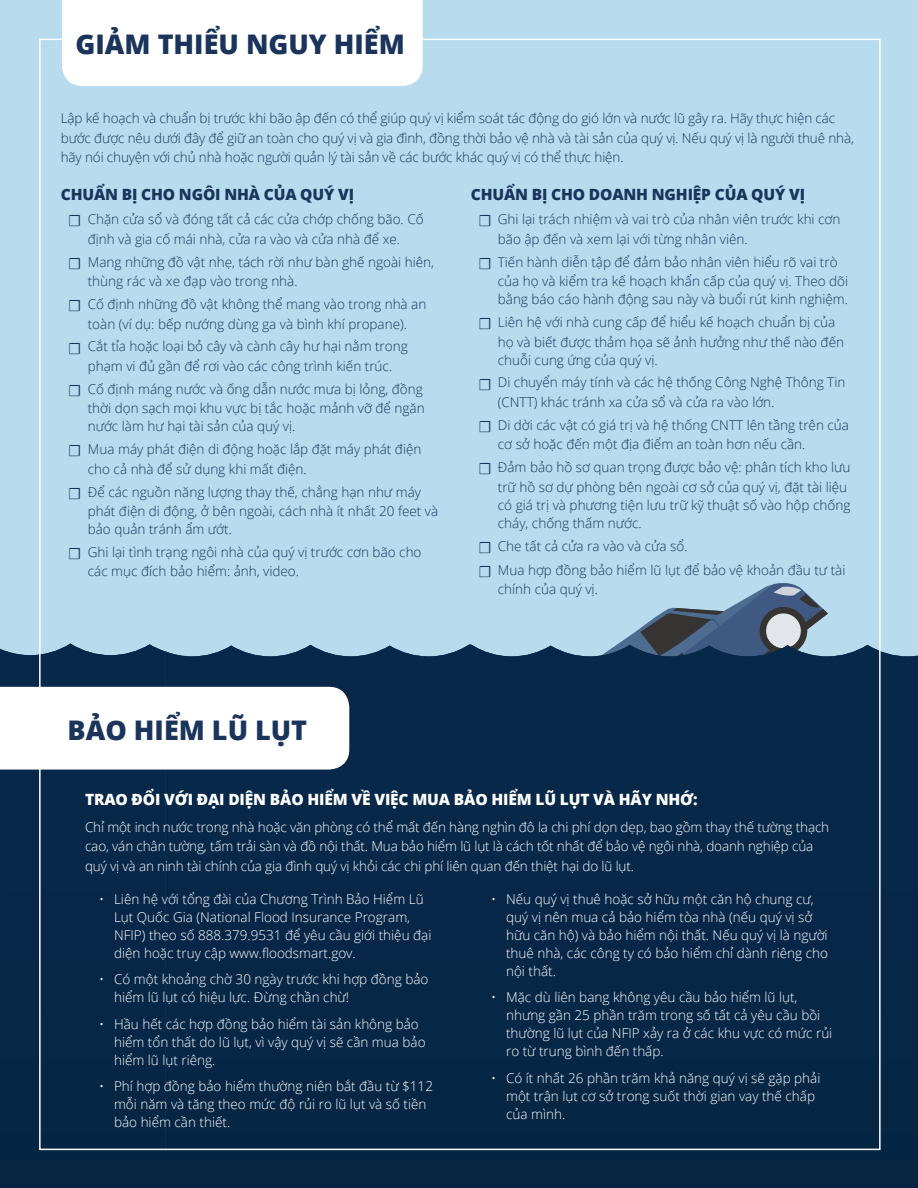
<style>
.page{position:relative;width:918px;height:1188px;background:#fff}
.page>*{position:absolute;margin:0;border:0;box-sizing:border-box;transform-origin:0 0}
.t1{font:800 27px "Open Sans";color:#1a345c}
.t2{font:800 15.6px "Open Sans";letter-spacing:-.01em;color:#fff}
.t3{font:800 15.45px "Open Sans";letter-spacing:-.01em;color:#1a345c}
.t4{font:300 13.5px/19.5px "Open Sans";color:#1a345c}
.t5{font:300 13.5px/18px "Open Sans";color:#fff}
.s1{font-family:"Source Sans Pro";font-size:16.5px}
</style>
<div class="page">
<div style="left:0;top:0;width:918px;height:758px;background:#b9dbee"></div>
<svg style="left:618px;top:583px;width:210px;height:62px"></svg>
<div style="left:0;top:644px;width:712px;height:544px;background:#072748"></div>
<div style="left:710px;top:645px;width:208px;height:543px;background:#072748"></div>
<div style="left:62px;top:0;width:361px;height:86px;background:#fff"></div>
<div style="left:0;top:687px;width:349px;height:83px;background:#fff"></div>
<p class="t1" style="left:76px;top:23px;width:331px">GIẢM THIỂU NGUY HIỂM</p>
<p class="t4" style="left:61px;top:108px;width:795px">Lập kế hoạch và chuẩn bị trước khi bão ập đến có thể giúp quý vị kiểm soát tác động do gió lớn và nước lũ gây ra. Hãy thực hiện các bước được nêu dưới đây để giữ an toàn cho quý vị và gia đình, đồng thời bảo vệ nhà và tài sản của quý vị. Nếu quý vị là người thuê nhà, hãy nói chuyện với chủ nhà hoặc người quản lý tài sản về các bước khác quý vị có thể thực hiện.</p>
<p class="t3" style="left:61px;top:183px;width:295px">CHUẨN BỊ CHO NGÔI NHÀ CỦA QUÝ VỊ</p>
<p class="t4" style="left:68px;top:209px;width:357px;text-align:center"><span class="s1">☐</span> Chặn cửa sổ và đóng tất cả các cửa chớp chống bão. Cố định và gia cố mái nhà, cửa ra vào và cửa nhà để xe.</p>
<p class="t4" style="left:88px;top:252px;width:348px;text-indent:-20px"><span class="s1">☐</span> Mang những đồ vật nhẹ, tách rời như bàn ghế ngoài hiên, thùng rác và xe đạp vào trong nhà.</p>
<p class="t4" style="left:68px;top:294px;width:360px;text-align:center"><span class="s1">☐</span> Cố định những đồ vật không thể mang vào trong nhà an toàn (ví dụ: bếp nướng dùng ga và bình khí propane).</p>
<p class="t4" style="left:68px;top:336px;width:341px;text-align:center"><span class="s1">☐</span> Cắt tỉa hoặc loại bỏ cây và cành cây hư hại nằm trong phạm vi đủ gần để rơi vào các công trình kiến trúc.</p>
<p class="t4" style="left:68px;top:379px;width:358px;text-align:right"><span class="s1">☐</span> Cố định máng nước và ống dẫn nước mưa bị lỏng, đồng thời dọn sạch mọi khu vực bị tắc hoặc mảnh vỡ để ngăn</p>
<p class="t4" style="left:88px;top:416px;width:209px">nước làm hư hại tài sản của quý vị.</p>
<p class="t4" style="left:88px;top:439px;width:335px;text-indent:-20px"><span class="s1">☐</span> Mua máy phát điện di động hoặc lắp đặt máy phát điện cho cả nhà để sử dụng khi mất điện.</p>
<p class="t4" style="left:88px;top:482px;width:352px;text-indent:-20px"><span class="s1">☐</span> Để các nguồn năng lượng thay thế, chẳng hạn như máy phát điện di động, ở bên ngoài, cách nhà ít nhất 20 feet và</p>
<p class="t4" style="left:88px;top:519px;width:146px">bảo quản tránh ẩm ướt.</p>
<p class="t4" style="left:88px;top:542px;width:335px;text-indent:-20px"><span class="s1">☐</span> Ghi lại tình trạng ngôi nhà của quý vị trước cơn bão cho các mục đích bảo hiểm: ảnh, video.</p>
<p class="t3" style="left:471px;top:183px;width:336px">CHUẨN BỊ CHO DOANH NGHIỆP CỦA QUÝ VỊ</p>
<p class="t4" style="left:498px;top:209px;width:344px;text-indent:-20px"><span class="s1">☐</span> Ghi lại trách nhiệm và vai trò của nhân viên trước khi cơn bão ập đến và xem lại với từng nhân viên.</p>
<p class="t4" style="left:498px;top:252px;width:352px;text-indent:-20px"><span class="s1">☐</span> Tiến hành diễn tập để đảm bảo nhân viên hiểu rõ vai trò của họ và kiểm tra kế hoạch khẩn cấp của quý vị. Theo dõi</p>
<p class="t4" style="left:498px;top:289px;width:352px">bằng báo cáo hành động sau này và buổi rút kinh nghiệm.</p>
<p class="t4" style="left:498px;top:312px;width:348px;text-indent:-20px"><span class="s1">☐</span> Liên hệ với nhà cung cấp để hiểu kế hoạch chuẩn bị của họ và biết được thảm họa sẽ ảnh hưởng như thế nào đến</p>
<p class="t4" style="left:498px;top:350px;width:161px">chuỗi cung ứng của quý vị.</p>
<p class="t4" style="left:498px;top:372px;width:349px;text-indent:-20px"><span class="s1">☐</span> Di chuyển máy tính và các hệ thống Công Nghệ Thông Tin (CNTT) khác tránh xa cửa sổ và cửa ra vào lớn.</p>
<p class="t4" style="left:498px;top:415px;width:353px;text-indent:-20px"><span class="s1">☐</span> Di dời các vật có giá trị và hệ thống CNTT lên tầng trên của cơ sở hoặc đến một địa điểm an toàn hơn nếu cần.</p>
<p class="t4" style="left:478px;top:457px;width:374px;text-align:right"><span class="s1">☐</span> Đảm bảo hồ sơ quan trọng được bảo vệ: phân tích kho lưu trữ hồ sơ dự phòng bên ngoài cơ sở của quý vị, đặt tài liệu</p>
<p class="t4" style="left:498px;top:495px;width:354px;line-height:18px">có giá trị và phương tiện lưu trữ kỹ thuật số vào hộp chống cháy, chống thấm nước.</p>
<p class="t4" style="left:478px;top:536px;width:211px"><span class="s1">☐</span> Che tất cả cửa ra vào và cửa sổ.</p>
<p class="t4" style="left:498px;top:560px;width:349px;text-indent:-20px"><span class="s1">☐</span> Mua hợp đồng bảo hiểm lũ lụt để bảo vệ khoản đầu tư tài chính của quý vị.</p>
<p class="t1" style="left:68px;top:709px;width:241px">BẢO HIỂM LŨ LỤT</p>
<p class="t2" style="left:85px;top:788px;width:614px">TRAO ĐỔI VỚI ĐẠI DIỆN BẢO HIỂM VỀ VIỆC MUA BẢO HIỂM LŨ LỤT VÀ HÃY NHỚ:</p>
<p class="t5" style="left:85px;top:816px;width:746px;line-height:19.5px">Chỉ một inch nước trong nhà hoặc văn phòng có thể mất đến hàng nghìn đô la chi phí dọn dẹp, bao gồm thay thế tường thạch cao, ván chân tường, tấm trải sàn và đồ nội thất. Mua bảo hiểm lũ lụt là cách tốt nhất để bảo vệ ngôi nhà, doanh nghiệp của quý vị và an ninh tài chính của gia đình quý vị khỏi các chi phí liên quan đến thiệt hại do lũ lụt.</p>
<p class="t5" style="left:114px;top:889px;width:319px;text-indent:-15px">• Liên hệ với tổng đài của Chương Trình Bảo Hiểm Lũ Lụt Quốc Gia (National Flood Insurance Program, NFIP) theo số 888.379.9531 để yêu cầu giới thiệu đại diện hoặc truy cập www.floodsmart.gov.</p>
<p class="t5" style="left:114px;top:970px;width:316px;text-indent:-15px">• Có một khoảng chờ 30 ngày trước khi hợp đồng bảo hiểm lũ lụt có hiệu lực. Đừng chần chừ!</p>
<p class="t5" style="left:114px;top:1014px;width:313px;text-indent:-15px">• Hầu hết các hợp đồng bảo hiểm tài sản không bảo hiểm tổn thất do lũ lụt, vì vậy quý vị sẽ cần mua bảo hiểm lũ lụt riêng.</p>
<p class="t5" style="left:114px;top:1077px;width:321px;text-indent:-15px">• Phí hợp đồng bảo hiểm thường niên bắt đầu từ $112 mỗi năm và tăng theo mức độ rủi ro lũ lụt và số tiền bảo hiểm cần thiết.</p>
<p class="t5" style="left:506px;top:889px;width:323px;text-indent:-15px">• Nếu quý vị thuê hoặc sở hữu một căn hộ chung cư, quý vị nên mua cả bảo hiểm tòa nhà (nếu quý vị sở hữu căn hộ) và bảo hiểm nội thất. Nếu quý vị là người thuê nhà, các công ty có bảo hiểm chỉ dành riêng cho nội thất.</p>
<p class="t5" style="left:506px;top:988px;width:328px;text-indent:-15px">• Mặc dù liên bang không yêu cầu bảo hiểm lũ lụt, nhưng gần 25 phần trăm trong số tất cả yêu cầu bồi thường lũ lụt của NFIP xảy ra ở các khu vực có mức rủi ro từ trung bình đến thấp.</p>
<p class="t5" style="left:506px;top:1068px;width:316px;text-indent:-15px">• Có ít nhất 26 phần trăm khả năng quý vị sẽ gặp phải một trận lụt cơ sở trong suốt thời gian vay thế chấp của mình.</p>
</div>
